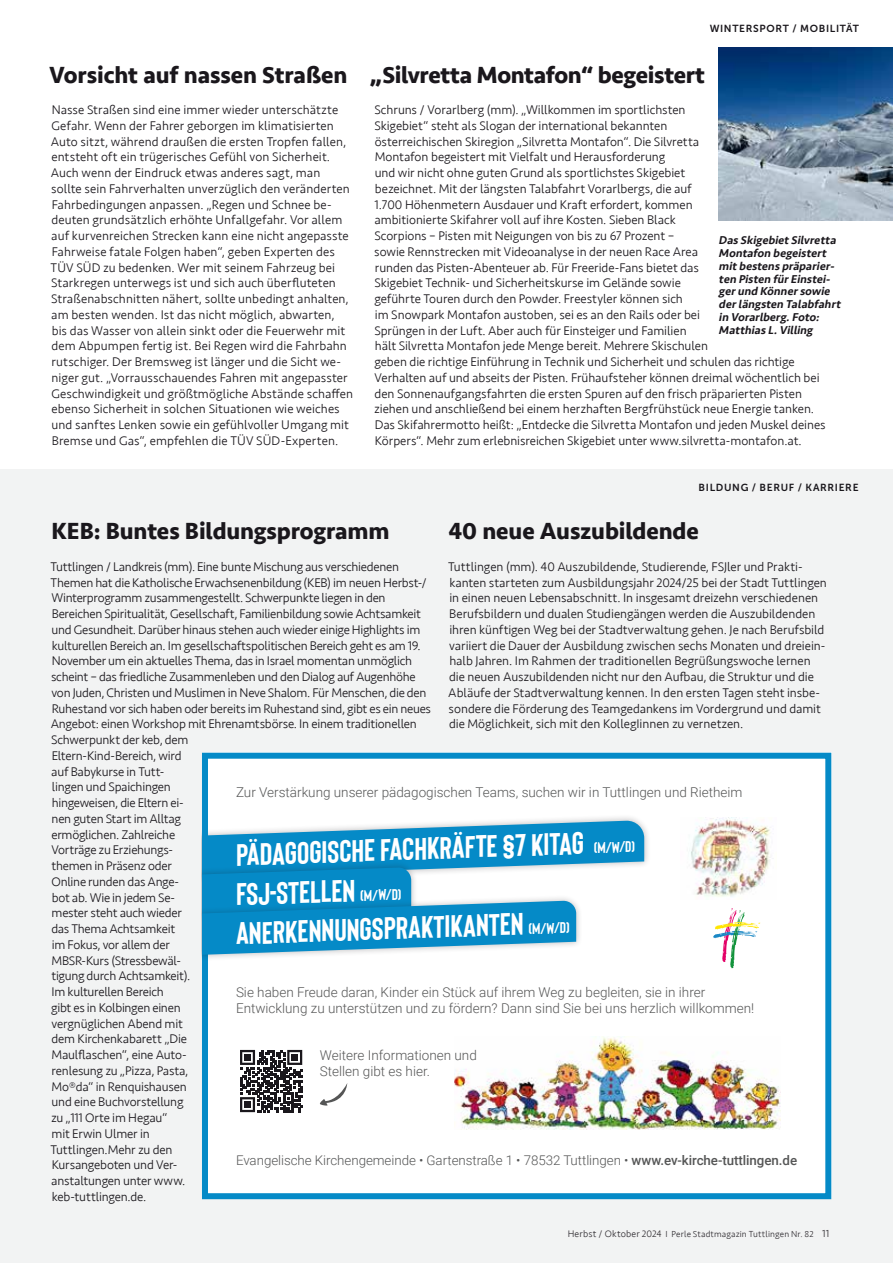
<style>
.page{position:relative;width:893px;height:1263px;background:#fff}
.page>*{position:absolute;margin:0;border:0;box-sizing:border-box;transform-origin:0 0}
.t1{font:700 31.05px/39.3px "Bison";color:#fff}
.t2{font:700 24px "Seravek";letter-spacing:-.005em;color:#1a171c}
.t3{font:300 13.5px/16.2px "Roboto";color:#555656}
.t4{font:300 13.35px "Roboto";letter-spacing:-.005em;color:#555656}
.t5{font:300 12.9px/15.8px "Seravek";letter-spacing:-.005em;color:#1a171c}
.t6{font:italic 500 11.7px/12.8px "Seravek";color:#1a171c}
.t7{font:10.2px "Museo Sans 700";letter-spacing:.065em;color:#1a171c}
.t8{font:300 9px "Seravek";letter-spacing:.015em;color:#1a171c}
.s1{font-size:15.3px}
.s2{font-weight:500}
.s3{font-size:9.75px}
.s4{font-size:10.5px}
</style>
<div class="page">
<div style="left:1px;top:470px;width:892px;height:793px;background:#f2f3f3"></div>
<div style="left:202px;top:753px;width:629px;height:446px;background:#fff"></div>
<img style="left:454px;top:1036px;width:326px;height:94px">
<svg style="left:713px;top:908px;width:47px;height:60px"></svg>
<img style="left:691px;top:818px;width:80px;height:79px">
<div style="left:202px;top:814px;width:449px;height:69px;background:#1a171c;opacity:.29"></div>
<svg style="left:240px;top:1050px;width:62px;height:62px"></svg>
<div style="left:244px;top:1054px;width:7px;height:7px;background:#1a171c"></div>
<div style="left:291px;top:1054px;width:7px;height:7px;background:#1a171c"></div>
<div style="left:244px;top:1101px;width:7px;height:7px;background:#1a171c"></div>
<div style="left:202px;top:753px;width:629px;height:446px;border:6px solid #058ac7"></div>
<svg style="left:320px;top:1084px;width:27px;height:22px"></svg>
<div style="left:202px;top:894px;width:381px;height:67px;background:#1a171c;opacity:.29"></div>
<svg style="left:202px;top:820px;width:442px;height:135px"></svg>
<img style="left:719px;top:47px;width:174px;height:174px">
<h2 class="t2" style="left:50px;top:55px;width:299px">Vorsicht auf nassen Straßen</h2>
<p class="t5" style="left:51px;top:102px;width:304px">Nasse Straßen sind eine immer wieder unterschätzte Gefahr. Wenn der Fahrer geborgen im klimatisierten Auto sitzt, während draußen die ersten Tropfen fallen, entsteht oft ein trügerisches Gefühl von Sicherheit.<br>Auch wenn der Eindruck etwas anderes sagt, man sollte sein Fahrverhalten unverzüglich den veränderten Fahrbedingungen anpassen. „Regen und Schnee be&shy;deuten grundsätzlich erhöhte Unfallgefahr. Vor allem auf kurvenreichen Strecken kann eine nicht angepasste Fahrweise fatale Folgen haben“, geben Experten des TÜV SÜD zu bedenken. Wer mit seinem Fahrzeug bei Starkregen unterwegs ist und sich auch überfluteten Straßenabschnitten nähert, sollte unbedingt anhalten, am besten wenden. Ist das nicht möglich, abwarten,<br>bis das Wasser von allein sinkt oder die Feuerwehr mit dem Abpumpen fertig ist. Bei Regen wird die Fahrbahn rutschiger. Der Bremsweg ist länger und die Sicht we&shy;niger gut. „Vorrausschauendes Fahren mit angepasster Geschwindigkeit und größtmögliche Abstände schaffen ebenso Sicherheit in solchen Situationen wie weiches und sanftes Lenken sowie ein gefühlvoller Umgang mit Bremse und Gas“, empfehlen die TÜV SÜD-Experten.</p>
<p class="t7" style="left:710px;top:23px;width:151px">WINTERSPORT / MOBILITÄT</p>
<h2 class="t2" style="left:369px;top:55px;width:337px">„Silvretta Montafon“ begeistert</h2>
<p class="t5" style="left:374px;top:102px;width:453px">Schruns / Vorarlberg (mm). „Willkommen im sportlichsten<br>Skigebiet“ steht als Slogan der international bekannten<br>österreichischen Skiregion „Silvretta Montafon“. Die Silvretta<br>Montafon begeistert mit Vielfalt und Herausforderung<br>und wir nicht ohne guten Grund als sportlichstes Skigebiet<br>bezeichnet. Mit der längsten Talabfahrt Vorarlbergs, die auf<br>1.700 Höhenmetern Ausdauer und Kraft erfordert, kommen<br>ambitionierte Skifahrer voll auf ihre Kosten. Sieben Black<br>Scorpions – Pisten mit Neigungen von bis zu 67 Prozent –<br>sowie Rennstrecken mit Videoanalyse in der neuen Race Area<br>runden das Pisten-Abenteuer ab. Für Freeride-Fans bietet das<br>Skigebiet Technik- und Sicherheitskurse im Gelände sowie<br>geführte Touren durch den Powder. Freestyler können sich<br>im Snowpark Montafon austoben, sei es an den Rails oder bei<br>Sprüngen in der Luft. Aber auch für Einsteiger und Familien<br>hält Silvretta Montafon jede Menge bereit. Mehrere Skischulen<br>geben die richtige Einführung in Technik und Sicherheit und schulen das richtige Verhalten auf und abseits der Pisten. Frühaufsteher können dreimal wöchentlich bei den Sonnenaufgangsfahrten die ersten Spuren auf den frisch präparierten Pisten ziehen und anschließend bei einem herzhaften Bergfrühstück neue Energie tanken.<br>Das Skifahrermotto heißt: „Entdecke die Silvretta Montafon und jeden Muskel deines Körpers“. Mehr zum erlebnisreichen Skigebiet unter www.silvretta-montafon.at.</p>
<p class="t6" style="left:719px;top:234px;width:126px">DasSkigebietSilvretta<br>Montafon begeistert mitbestenspräparier&shy;ten Pisten fürEinstei&shy;gerund Könnersowie derlängsten Talabfahrt in Vorarlberg.Foto:<br>MatthiasL.Villing</p>
<p class="t7" style="left:699px;top:482px;width:161px">BILDUNG / BERUF / KARRIERE</p>
<h2 class="t2" style="left:51px;top:512px;width:340px">KEB: Buntes Bildungsprogramm</h2>
<h2 class="t2" style="left:448px;top:512px;width:252px">40 neue Auszubildende</h2>
<p class="t5" style="left:51px;top:559px;width:382px">Tuttlingen / Landkreis (mm). Eine bunte Mischung aus verschiedenen Themen hat die Katholische Erwachsenenbildung (KEB) im neuen Herbst-/ Winterprogramm zusammengestellt. Schwerpunkte liegen in den Bereichen Spiritualität, Gesellschaft, Familienbildung sowie Achtsamkeit und Gesundheit. Darüber hinaus stehen auch wieder einige Highlights im kulturellen Bereich an. Im gesellschaftspolitischen Bereich geht es am 19.<br>November um ein aktuelles Thema, das in Israel momentan unmöglich scheint – das friedliche Zusammenleben und den Dialog auf Augenhöhe von Juden, Christen und Muslimen in Neve Shalom. Für Menschen, die den Ruhestand vor sich haben oder bereits im Ruhestand sind, gibt es ein neues Angebot: einen Workshop mit Ehrenamtsbörse. In einem traditionellen Schwerpunkt der keb, dem<br>Eltern-Kind-Bereich, wird<br>auf Babykurse in Tutt-<br>lingen und Spaichingen<br>hingeweisen, die Eltern ei-<br>nen guten Start im Alltag<br>ermöglichen. Zahlreiche<br>Vorträge zu Erziehungs-<br>themen in Präsenz oder<br>Online runden das Ange-<br>bot ab. Wie in jedem Se-<br>mester steht auch wieder<br>das Thema Achtsamkeit<br>im Fokus, vor allem der<br>MBSR-Kurs (Stressbewäl-<br>tigung durch Achtsamkeit).<br>Im kulturellen Bereich<br>gibt es in Kolbingen einen<br>vergnüglichen Abend mit<br>dem Kirchenkabarett „Die<br>Maulflaschen“, eine Auto-<br>renlesung zu „Pizza, Pasta,<br>Mo®da“ in Renquishausen<br>und eine Buchvorstellung<br>zu „111 Orte im Hegau“<br>mit Erwin Ulmer in<br>Tuttlingen.Mehr zu den<br>Kursangeboten und Ver-<br>anstaltungen unter www.<br>keb-tuttlingen.de.</p>
<p class="t5" style="left:448px;top:559px;width:380px">Tuttlingen (mm). 40 Auszubildende, Studierende, FSJler und Prakti&shy;kanten starteten zum Ausbildungsjahr 2024/25 bei der Stadt Tuttlingen in einen neuen Lebensabschnitt. In insgesamt dreizehn verschiedenen Berufsbildern und dualen Studiengängen werden die Auszubildenden ihren künftigen Weg bei der Stadtverwaltung gehen. Je nach Berufsbild variiert die Dauer der Ausbildung zwischen sechs Monaten und dreiein&shy;halb Jahren. Im Rahmen der traditionellen Begrüßungswoche lernen die neuen Auszubildenden nicht nur den Aufbau, die Struktur und die Abläufe der Stadtverwaltung kennen. In den ersten Tagen steht insbe&shy;sondere die Förderung des Teamgedankens im Vordergrund und damit die Möglichkeit, sich mit den KollegIinnen zu vernetzen.</p>
<p class="t3" style="left:236px;top:783px;width:508px">Zur Verstärkung unserer pädagogischen Teams, suchen wir in Tuttlingen und Rietheim</p>
<h1 class="t1" style="left:232px;top:835px;width:404px;rotate:-2deg">PÄDAGOGISCHE FACHKRÄFTE §7 KITAG <span class="s1">(M/W/D)<br></span>FSJ-STELLEN <span class="s1">(M/W/D)<br></span>ANERKENNUNGSPRAKTIKANTEN <span class="s1">(M/W/D)</span></h1>
<p class="t3" style="left:236px;top:984px;width:520px">Sie haben Freude daran, Kinder ein Stück auf ihrem Weg zu begleiten, sie in ihrer<br>Entwicklung zu unterstützen und zu fördern? Dann sind Sie bei uns herzlich willkommen!</p>
<p class="t3" style="left:320px;top:1046px;width:158px">Weitere Informationen und<br>Stellen gibt es hier.</p>
<p class="t4" style="left:236px;top:1151px;width:563px">Evangelische Kirchengemeinde • Gartenstraße 1 • 78532 Tuttlingen • <span class="s2">www.ev-kirche-tuttlingen.de</span></p>
<p class="t8" style="left:568px;top:1229px;width:263px"><span class="s3">Herbst / Oktober 2024</span> I Perle Stadtmagazin Tuttlingen Nr. 82 <span class="s4">11</span></p>
</div>
